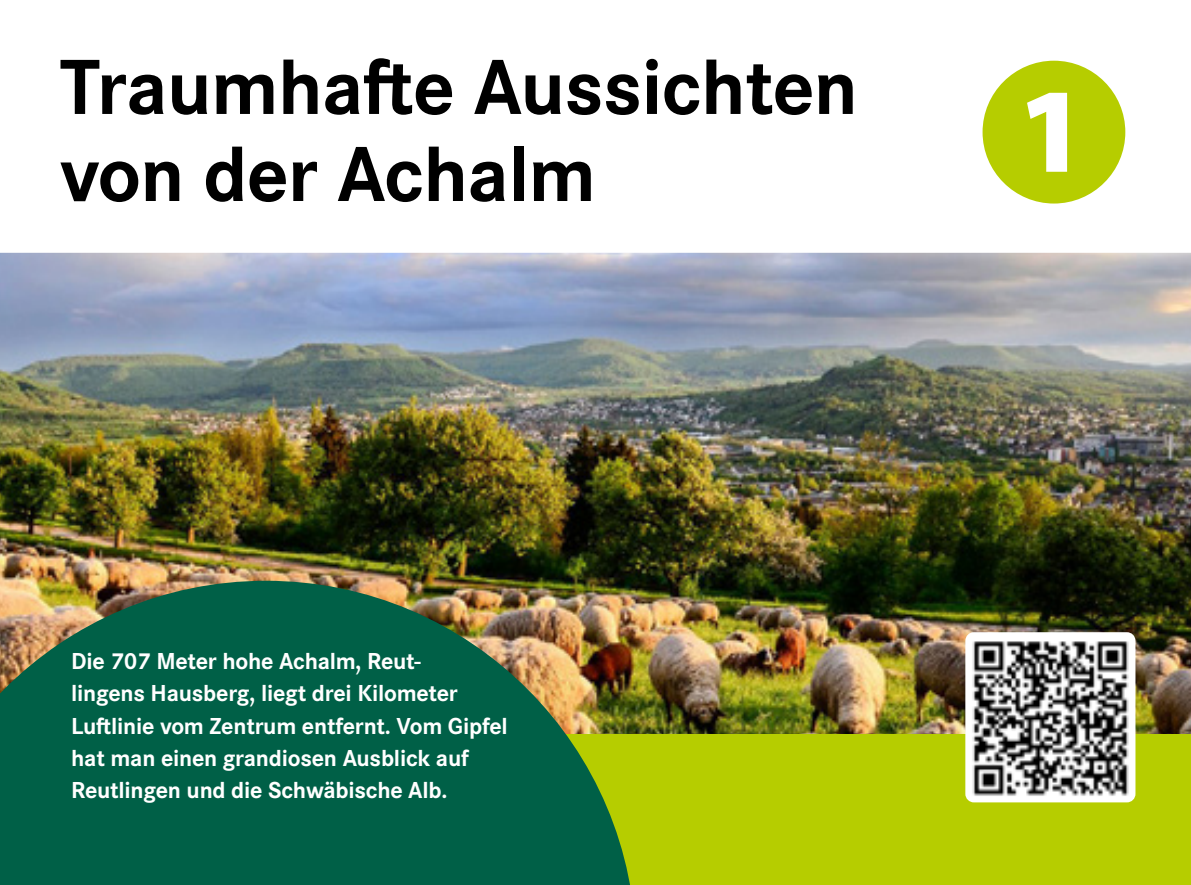
<style>
.page{position:relative;width:1191px;height:885px;background:#fff}
.page>*{position:absolute;margin:0;border:0;box-sizing:border-box;transform-origin:0 0}
.t1{font:700 151.2px "Koz Go Pro";color:#b6cd00}
.t2{font:700 81px/87px "Corporate S Pro";letter-spacing:-.01em;color:#000}
.t3{font:700 24px/32.4px "Corporate S Pro";letter-spacing:-.01em;color:#fff}
</style>
<div class="page">
<div style="left:0;top:655px;width:1191px;height:229px;background:#b6cd00"></div>
<img style="left:0;top:253px;width:1191px;height:480px">
<img style="left:0;top:580px;width:636px;height:304px">
<div style="left:965px;top:632px;width:170px;height:170px;background:#fff;border-radius:9px"></div>
<img style="left:972px;top:641px;width:157px;height:155px">
<p class="t2" style="left:60px;top:37px;width:800px">Traumhafte Aussichten von der Achalm</p>
<p class="t1" style="left:978px;top:37px;width:153px">❶</p>
<p class="t3" style="left:71px;top:642px;width:351px">Die 707 Meter hohe Achalm, Reut-</p>
<p class="t3" style="left:71px;top:675px;width:438px">lingens Hausberg, liegt drei Kilometer Luftlinie vom Zentrum entfernt. Vom Gipfel hat man einen grandiosen Ausblick auf Reutlingen und die Schwäbische Alb.</p>
</div>
